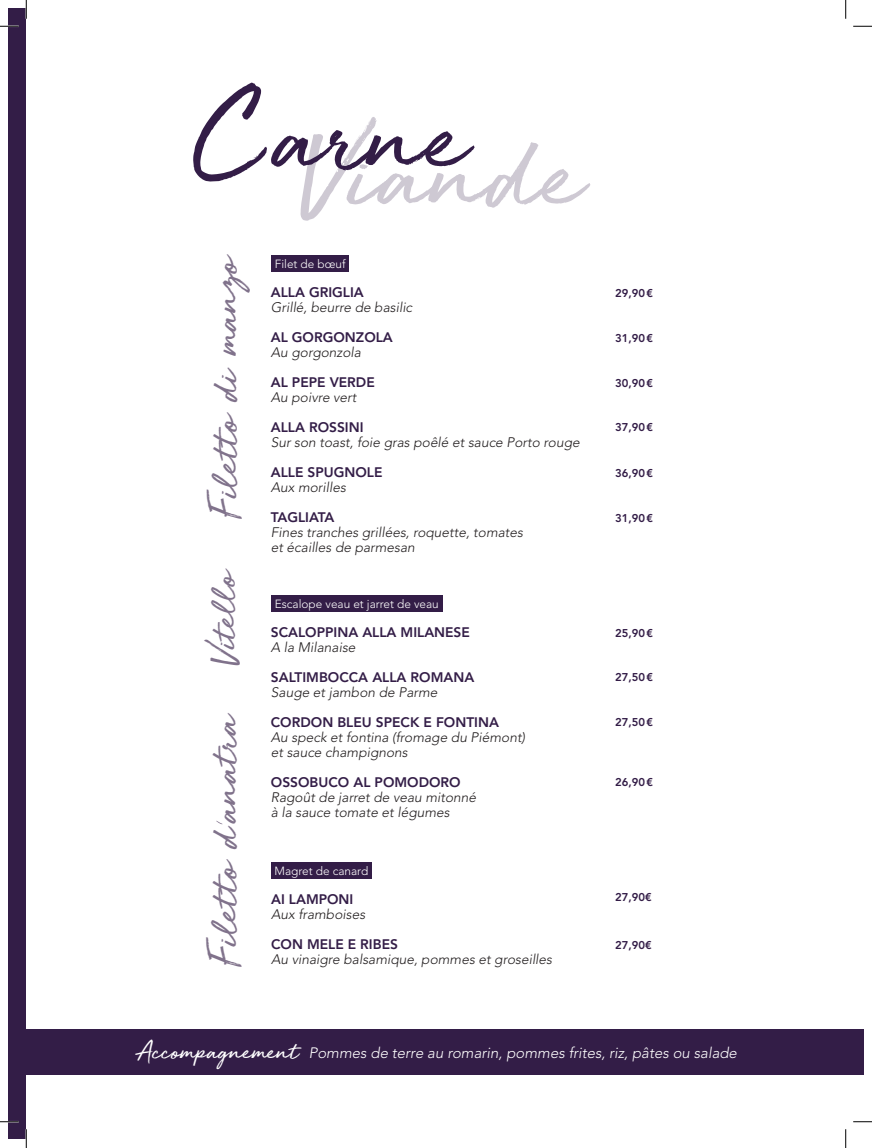
<style>
.page{position:relative;width:872px;height:1148px;background:#fff}
.page>*{position:absolute;margin:0;border:0;box-sizing:border-box;transform-origin:0 0}
.t1{font:121.62px "Golden Plains";color:#331d47}
.t2{font:120.62px "Golden Plains";color:#cec9d3}
.t3{font:44.12px "Golden Plains";color:#80728b}
.t4{font:43.75px "Golden Plains";color:#80728b}
.t5{font:41px "Golden Plains";color:#80728b}
.t6{font:italic 300 15px "Avenir LT Std";color:#fff}
.t7{font:italic 300 13.75px/15px "Avenir LT Std";color:#231f20}
.t8{font:800 13.75px "Avenir LT Std";color:#331d47}
.t9{font:300 11.88px "Avenir LT Std";color:#fff}
.t10{font:800 11.25px "Avenir LT Std";color:#331d47}
.s1{font-family:"Golden Plains";font-weight:400;font-style:normal;font-size:27.5px}
</style>
<div class="page">
<div style="left:9px;top:9px;width:17px;height:1130px;background:#331d47"></div>
<div style="left:26px;top:1029px;width:836px;height:45px;background:#331d47"></div>
<div style="left:271px;top:255px;width:78px;height:16px;background:#331d47"></div>
<div style="left:271px;top:596px;width:171px;height:16px;background:#331d47"></div>
<div style="left:271px;top:862px;width:100px;height:16px;background:#331d47"></div>
<svg style="left:0;top:25px;width:19px;height:2px"></svg>
<svg style="left:853px;top:25px;width:18px;height:2px"></svg>
<svg style="left:0;top:1120px;width:19px;height:2px"></svg>
<svg style="left:853px;top:1121px;width:18px;height:1px"></svg>
<svg style="left:25px;top:0;width:2px;height:19px"></svg>
<svg style="left:25px;top:1129px;width:2px;height:18px"></svg>
<svg style="left:845px;top:0;width:1px;height:19px"></svg>
<svg style="left:845px;top:1129px;width:1px;height:18px"></svg>
<h1 class="t1" style="left:194px;top:75px;width:275px">Carne</h1>
<h2 class="t2" style="left:298px;top:113px;width:287px">Viande</h2>
<h3 class="t4" style="left:203px;top:519px;width:267px;rotate:-90deg">Filetto di manzo</h3>
<p class="t9" style="left:274px;top:257px;width:72px">Filet de bœuf</p>
<p class="t8" style="left:270px;top:284px;width:94px">ALLA GRIGLIA</p>
<p class="t7" style="left:270px;top:300px;width:143px">Grillé, beurre de basilic</p>
<p class="t8" style="left:270px;top:329px;width:123px">AL GORGONZOLA</p>
<p class="t7" style="left:270px;top:345px;width:92px">Au gorgonzola</p>
<p class="t8" style="left:270px;top:374px;width:105px">AL PEPE VERDE</p>
<p class="t7" style="left:270px;top:390px;width:87px">Au poivre vert</p>
<p class="t8" style="left:270px;top:419px;width:94px">ALLA ROSSINI</p>
<p class="t7" style="left:270px;top:435px;width:310px">Sur son toast, foie gras poêlé et sauce Porto rouge</p>
<p class="t8" style="left:270px;top:464px;width:113px">ALLE SPUGNOLE</p>
<p class="t7" style="left:270px;top:480px;width:77px">Aux morilles</p>
<p class="t8" style="left:270px;top:509px;width:65px">TAGLIATA</p>
<p class="t7" style="left:270px;top:525px;width:253px">Fines tranches grillées, roquette, tomates et écailles de parmesan</p>
<h3 class="t5" style="left:203px;top:666px;width:99px;rotate:-90deg">Vitello</h3>
<h3 class="t3" style="left:202px;top:967px;width:257px;rotate:-90deg">Filetto d anatra</h3>
<p class="t9" style="left:275px;top:597px;width:165px">Escalope veau et jarret de veau</p>
<p class="t8" style="left:271px;top:624px;width:200px">SCALOPPINA ALLA MILANESE</p>
<p class="t7" style="left:271px;top:640px;width:86px">A la Milanaise</p>
<p class="t8" style="left:271px;top:669px;width:205px">SALTIMBOCCA ALLA ROMANA</p>
<p class="t7" style="left:271px;top:685px;width:168px">Sauge et jambon de Parme</p>
<p class="t8" style="left:271px;top:714px;width:229px">CORDON BLEU SPECK E FONTINA</p>
<p class="t7" style="left:271px;top:730px;width:256px">Au speck et fontina (fromage du Piémont) et sauce champignons</p>
<p class="t8" style="left:271px;top:774px;width:191px">OSSOBUCO AL POMODORO</p>
<p class="t7" style="left:271px;top:790px;width:207px">Ragoût de jarret de veau mitonné à la sauce tomate et légumes</p>
<p class="t9" style="left:274px;top:863px;width:95px">Magret de canard</p>
<p class="t8" style="left:271px;top:890px;width:84px">AI LAMPONI</p>
<p class="t7" style="left:271px;top:906px;width:95px">Aux framboises</p>
<p class="t8" style="left:271px;top:935px;width:128px">CON MELE E RIBES</p>
<p class="t7" style="left:271px;top:951px;width:282px">Au vinaigre balsamique, pommes et groseilles</p>
<p class="t10" style="left:614px;top:286px;width:40px">29,90€</p>
<p class="t10" style="left:614px;top:331px;width:40px">31,90€</p>
<p class="t10" style="left:614px;top:376px;width:40px">30,90€</p>
<p class="t10" style="left:614px;top:420px;width:40px">37,90€</p>
<p class="t10" style="left:614px;top:466px;width:40px">36,90€</p>
<p class="t10" style="left:614px;top:511px;width:40px">31,90€</p>
<p class="t10" style="left:614px;top:626px;width:40px">25,90€</p>
<p class="t10" style="left:614px;top:670px;width:40px">27,50€</p>
<p class="t10" style="left:614px;top:715px;width:40px">27,50€</p>
<p class="t10" style="left:614px;top:775px;width:40px">26,90€</p>
<p class="t10" style="left:614px;top:890px;width:38px">27,90€</p>
<p class="t10" style="left:614px;top:938px;width:38px">27,90€</p>
<p class="t6" style="left:135px;top:1043px;width:602px"><span class="s1">Accompagnement</span> Pommes de terre au romarin, pommes frites, riz, pâtes ou salade</p>
</div>
